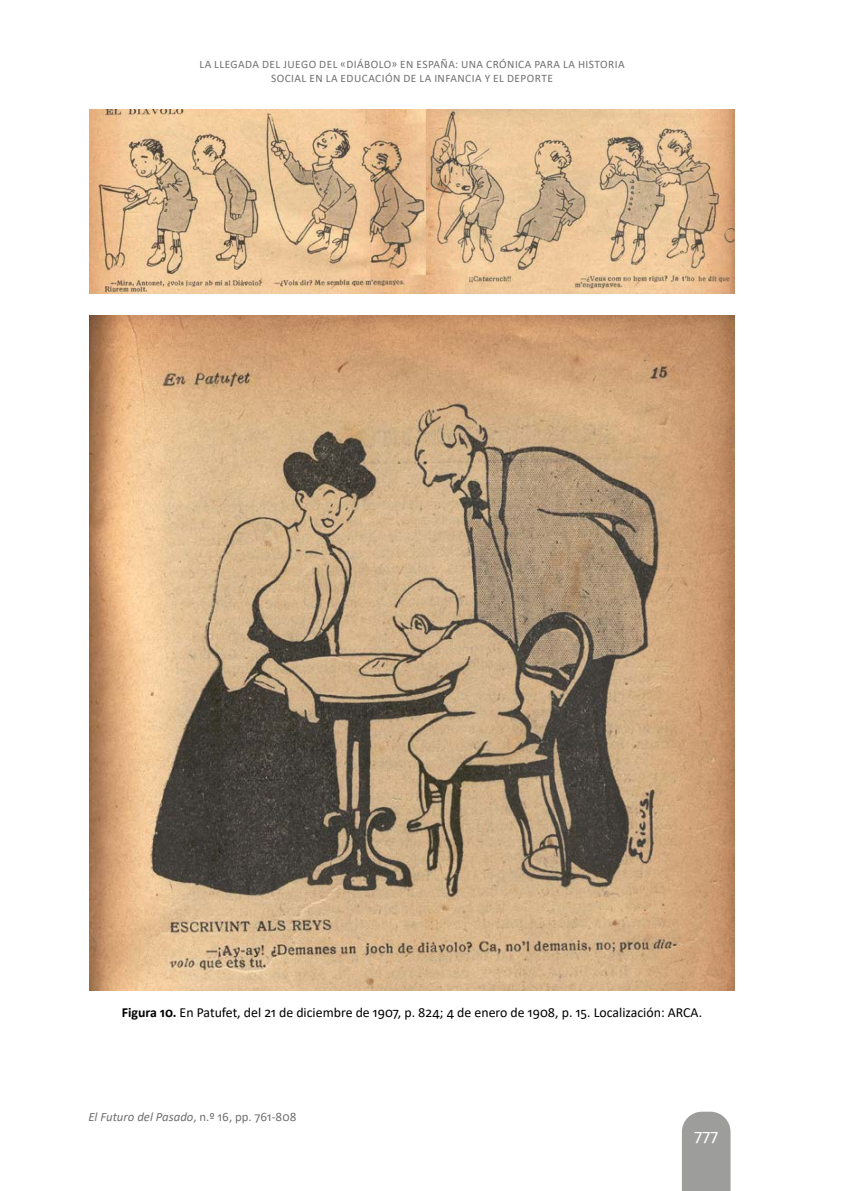
<style>
.page{position:relative;width:844px;height:1191px;background:#fff}
.page>*{position:absolute;margin:0;border:0;box-sizing:border-box;transform-origin:0 0}
.t1{font:17.5px "Calibri";color:#fff}
.t2{font:13.83px "Calibri";color:#000}
.t3{font:italic 12.78px "Calibri";color:#707070}
.t4{font:11.38px/13.7px "Calibri";letter-spacing:.04em;color:#707070;text-align:center}
.s1{font-weight:700}
.s2{font-style:normal}
</style>
<div class="page">
<svg style="left:682px;top:1111px;width:49px;height:80px;background:#a3a3a2"></svg>
<img style="left:89px;top:109px;width:645px;height:184px">
<img style="left:89px;top:316px;width:645px;height:674px">
<p class="t4" style="left:199px;top:57px;width:426px">LA LLEGADA DEL JUEGO DEL «DIÁBOLO» EN ESPAÑA: UNA CRÓNICA PARA LA HISTORIA<br>SOCIAL EN LA EDUCACIÓN DE LA INFANCIA Y EL DEPORTE</p>
<p class="t2" style="left:122px;top:1002px;width:581px"><span class="s1">Figura 10.</span> En Patufet, del 21 de diciembre de 1907, p. 824; 4 de enero de 1908, p. 15. Localización: ARCA.</p>
<p class="t3" style="left:88px;top:1107px;width:209px">El Futuro del Pasado<span class="s2">, n.º 16, pp. 761-808</span></p>
<h1 class="t1" style="left:694px;top:1123px;width:26px">777</h1>
</div>
